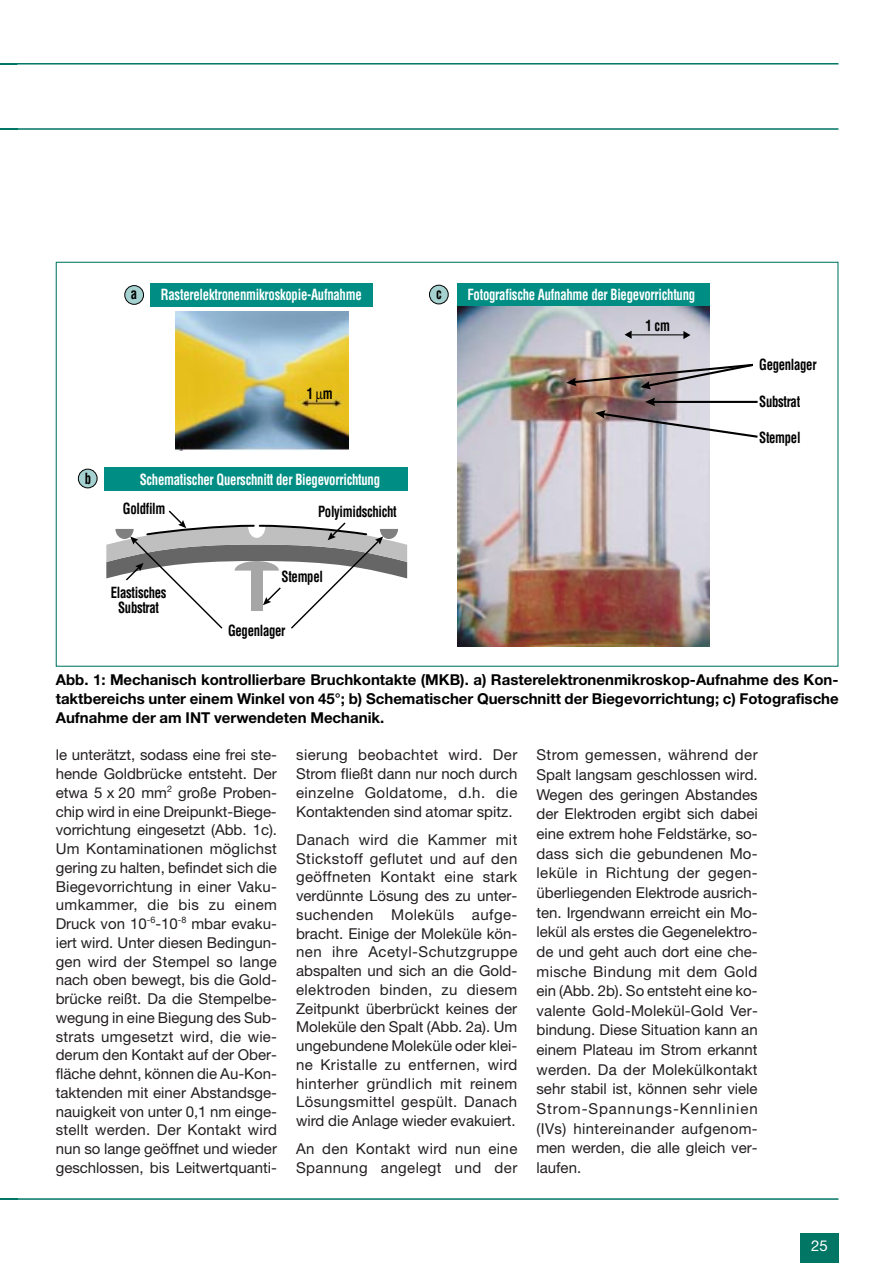
<style>
.page{position:relative;width:893px;height:1263px;background:#fff}
.page>*{position:absolute;margin:0;border:0;box-sizing:border-box;transform-origin:0 0}
.t1{font:15px/18.8px "Helvetica Neue";color:#231f20;text-align:justify}
.t2{font:700 15px/18.8px "Helvetica Neue";color:#000;text-align:justify}
.t3{font:700 condensed 15px "Helvetica";letter-spacing:-.02em;color:#fff;scale:.85 1}
.t4{font:700 condensed 15px/15px "Helvetica";letter-spacing:-.025em;color:#000;text-align:center;scale:.85 1}
.t5{font:15px/18.8px "Helvetica Neue";letter-spacing:.03em;color:#231f20}
.t6{font:15px "Helvetica Neue";color:#fff}
</style>
<div class="page">
<div style="left:800px;top:1233px;width:38px;height:30px;background:#017665"></div>
<hr style="left:0;top:63px;width:838px;height:2px;background:#017665">
<hr style="left:0;top:128px;width:838px;height:2px;background:#017665">
<hr style="left:0;top:1198px;width:838px;height:2px;background:#017665">
<div style="left:457px;top:284px;width:252px;height:23px;background:#008e84"></div>
<div style="left:150px;top:284px;width:222px;height:23px;background:#008e84"></div>
<div style="left:105px;top:468px;width:303px;height:23px;background:#008e84"></div>
<div style="left:125px;top:286px;width:18px;height:18px;background:#a5d2d0;border-radius:50%"></div>
<div style="left:124px;top:285px;width:20px;height:20px;border:1px solid #000;border-radius:50%"></div>
<img style="left:175px;top:312px;width:173px;height:138px">
<svg style="left:106px;top:510px;width:301px;height:119px"></svg>
<div style="left:78px;top:469px;width:19px;height:19px;background:#a5d2d0;border-radius:50%"></div>
<div style="left:78px;top:469px;width:19px;height:19px;border:1px solid #000;border-radius:50%"></div>
<img style="left:457px;top:307px;width:252px;height:340px">
<div style="left:429px;top:285px;width:19px;height:19px;background:#a5d2d0;border-radius:50%"></div>
<div style="left:429px;top:285px;width:19px;height:19px;border:1px solid #000;border-radius:50%"></div>
<svg style="left:683px;top:331px;width:7px;height:8px"></svg>
<svg style="left:624px;top:331px;width:7px;height:8px"></svg>
<hr style="left:631px;top:334px;width:53px;height:1px;background:#000">
<svg style="left:595px;top:398px;width:163px;height:41px"></svg>
<hr style="left:649px;top:401px;width:108px;height:2px;background:#000">
<img style="left:566px;top:362px;width:187px;height:27px">
<svg style="left:316px;top:391px;width:7px;height:11px"></svg>
<p class="t4" style="left:131px;top:288px;width:9px">a</p>
<p class="t3" style="left:161px;top:289px;width:238px">Rasterelektronenmikroskopie-Aufnahme</p>
<p class="t4" style="left:307px;top:387px;width:32px">1 m</p>
<p class="t4" style="left:85px;top:472px;width:9px">b</p>
<p class="t3" style="left:140px;top:473px;width:284px">Schematischer Querschnitt der Biegevorrichtung</p>
<p class="t4" style="left:123px;top:502px;width:51px">Goldfilm</p>
<p class="t4" style="left:111px;top:586px;width:67px">Elastisches<br>Substrat</p>
<p class="t4" style="left:318px;top:505px;width:94px">Polyimidschicht</p>
<p class="t4" style="left:281px;top:570px;width:50px">Stempel</p>
<p class="t4" style="left:228px;top:625px;width:69px">Gegenlager</p>
<p class="t4" style="left:436px;top:287px;width:8px">c</p>
<p class="t3" style="left:467px;top:289px;width:269px">Fotografische Aufnahme der Biegevorrichtung</p>
<p class="t4" style="left:645px;top:319px;width:30px">1 cm</p>
<p class="t4" style="left:759px;top:358px;width:69px">Gegenlager</p>
<p class="t4" style="left:759px;top:395px;width:50px">Substrat</p>
<p class="t4" style="left:759px;top:431px;width:50px">Stempel</p>
<p class="t2" style="left:56px;top:672px;width:784px">Abb. 1: Mechanisch kontrollierbare Bruchkontakte (MKB). a) Rasterelektronenmikroskop-Aufnahme des Kon&shy;taktbereichs unter einem Winkel von 45°; b) Schematischer Querschnitt der Biegevorrichtung; c) Fotografische Aufnahme der am INT verwendeten Mechanik.</p>
<p class="t1" style="left:56px;top:747px;width:223px">le unterätzt, sodass eine frei ste&shy;hende Goldbrücke entsteht. Der etwa 5 x 20 mm<sup>2</sup> große Proben&shy;chip wird in eine Dreipunkt-Biege&shy;vorrichtung eingesetzt (Abb. 1c).<br>Um Kontaminationen möglichst gering zu halten, befindet sich die Biegevorrichtung in einer Vaku&shy;umkammer, die bis zu einem Druck von 10<sup>-6</sup>-10<sup>-8</sup> mbar evaku&shy;iert wird. Unter diesen Bedingun&shy;gen wird der Stempel so lange nach oben bewegt, bis die Gold&shy;brücke reißt. Da die Stempelbe&shy;wegung in eine Biegung des Sub&shy;strats umgesetzt wird, die wie&shy;derum den Kontakt auf der Ober&shy;fläche dehnt, können die Au-Kon&shy;taktenden mit einer Abstandsge&shy;nauigkeit von unter 0,1 nm einge&shy;stellt werden. Der Kontakt wird nun so lange geöffnet und wieder geschlossen, bis Leitwertquanti-</p>
<p class="t1" style="left:296px;top:747px;width:223px">sierung beobachtet wird. Der Strom fließt dann nur noch durch einzelne Goldatome, d.h. die Kontaktenden sind atomar spitz.</p>
<p class="t1" style="left:296px;top:832px;width:223px">Danach wird die Kammer mit Stickstoff geflutet und auf den geöffneten Kontakt eine stark verdünnte Lösung des zu unter&shy;suchenden Moleküls aufge&shy;bracht. Einige der Moleküle kön&shy;nen ihre Acetyl-Schutzgruppe abspalten und sich an die Gold&shy;elektroden binden, zu diesem Zeitpunkt überbrückt keines der Moleküle den Spalt (Abb. 2a). Um ungebundene Moleküle oder klei&shy;ne Kristalle zu entfernen, wird hinterher gründlich mit reinem Lösungsmittel gespült. Danach wird die Anlage wieder evakuiert.</p>
<p class="t5" style="left:296px;top:1141px;width:223px">An den Kontakt wird nun eine<br>Spannung angelegt und der</p>
<p class="t1" style="left:536px;top:747px;width:223px;line-height:19.6px">Strom gemessen, während der Spalt langsam geschlossen wird.<br>Wegen des geringen Abstandes der Elektroden ergibt sich dabei eine extrem hohe Feldstärke, so&shy;dass sich die gebundenen Mo&shy;leküle in Richtung der gegen&shy;überliegenden Elektrode ausrich&shy;ten. Irgendwann erreicht ein Mo&shy;lekül als erstes die Gegenelektro&shy;de und geht auch dort eine che&shy;mische Bindung mit dem Gold ein (Abb. 2b). So entsteht eine ko&shy;valente Gold-Molekül-Gold Ver&shy;bindung. Diese Situation kann an einem Plateau im Strom erkannt werden. Da der Molekülkontakt sehr stabil ist, können sehr viele Strom-Spannungs-Kennlinien (IVs) hintereinander aufgenom&shy;men werden, die alle gleich ver&shy;laufen.</p>
<p class="t6" style="left:811px;top:1241px;width:18px">25</p>
</div>
